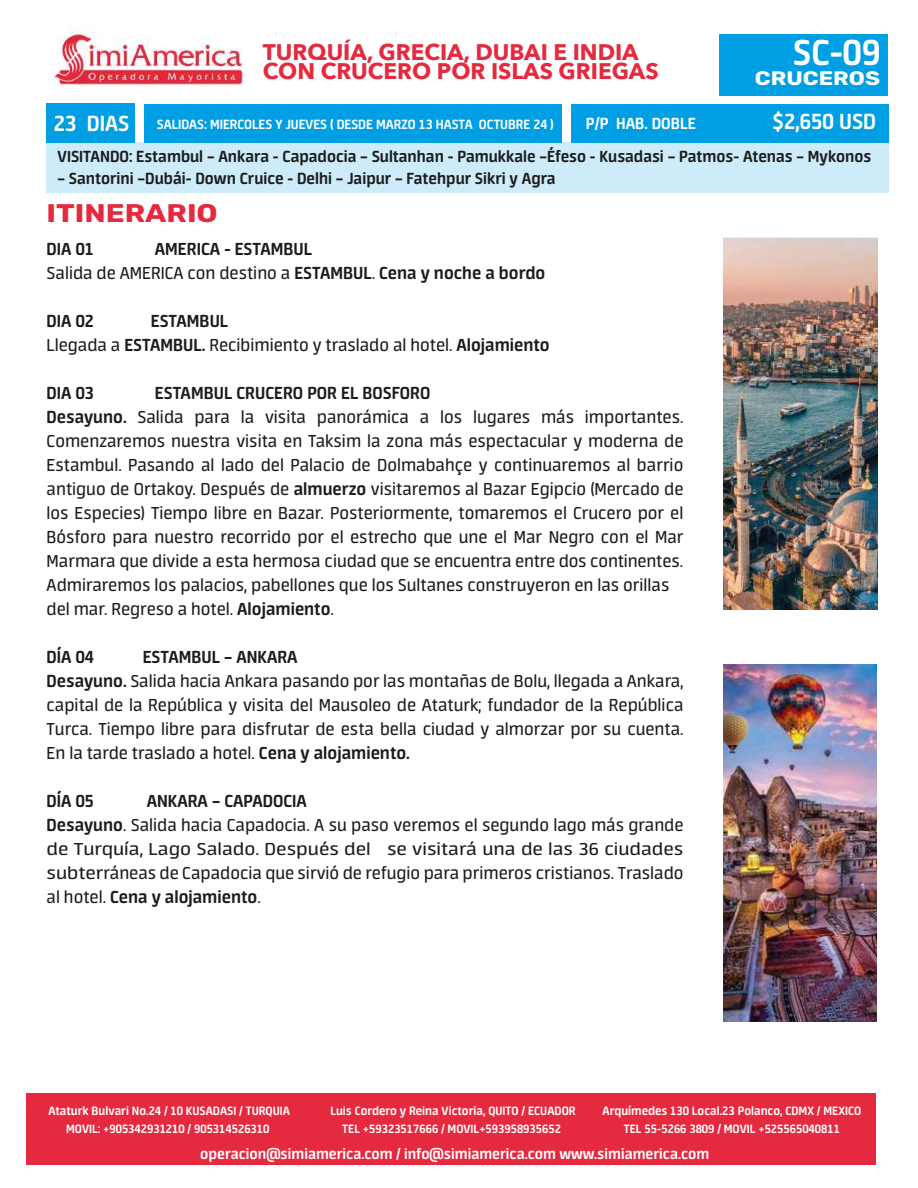
<style>
.page{position:relative;width:918px;height:1188px;background:#fff}
.page>*{position:absolute;margin:0;border:0;box-sizing:border-box;transform-origin:0 0}
.t1{font:700 40.5px "Neuron";color:#fff}
.t2{font:300 25.5px "Rubik";color:#e5293e;scale:1.16 1}
.t3{font:700 24.45px "Neuron";color:#fff}
.t4{font:700 22.5px/19.5px "Avenir Next";color:#e5293e}
.t5{font:19.5px/24px "Neuron";color:#1d1d1b}
.t6{font:700 19.5px/24px "Neuron";color:#1d1d1b}
.t7{font:300 19.5px "Rubik";color:#fff;scale:1.16 1}
.t8{font:700 18px "Neuron";color:#1d1d1b}
.t9{font:700 18px "Neuron";color:#fff}
.t10{font:700 16.5px "Neuron";color:#fff}
.t11{font:700 15px "Neuron";color:#fff}
.t12{font:700 13.5px/18px "Neuron";color:#fff;text-align:center}
.s1{font-size:24.45px}
.s2{font-weight:400}
.s3{font-weight:700}
</style>
<div class="page">
<div style="left:27px;top:1093px;width:849px;height:72px;background:#e5293e"></div>
<div style="left:47px;top:142px;width:842px;height:51px;background:#cdebf9"></div>
<img style="left:51px;top:31px;width:192px;height:54px">
<div style="left:144px;top:104px;width:418px;height:38px;background:#009ee2"></div>
<div style="left:47px;top:103px;width:88px;height:39px;background:#009ee2"></div>
<div style="left:572px;top:104px;width:317px;height:39px;background:#009ee2"></div>
<img style="left:724px;top:665px;width:153px;height:357px">
<div style="left:720px;top:34px;width:168px;height:62px;background:#009ee2"></div>
<img style="left:724px;top:238px;width:153px;height:371px">
<p class="t4" style="left:263px;top:42px;width:397px">TURQUÍA, GRECIA, DUBAI E INDIA<br>CON CRUCERO POR ISLAS GRIEGAS</p>
<p class="t11" style="left:54px;top:116px;width:502px"><span class="s1">23 DIAS</span> SALIDAS: MIERCOLES Y JUEVES ( DESDE MARZO 13 HASTA OCTUBRE 24 )</p>
<p class="t9" style="left:586px;top:113px;width:111px">P/P HAB. DOBLE</p>
<h1 class="t1" style="left:793px;top:29px;width:89px">SC-09</h1>
<p class="t7" style="left:755px;top:64px;width:109px">CRUCEROS</p>
<p class="t3" style="left:773px;top:107px;width:105px">$2,650 USD</p>
<p class="t8" style="left:58px;top:146px;width:815px">VISITANDO: Estambul – Ankara - Capadocia – Sultanhan - Pamukkale –Éfeso - Kusadasi – Patmos- Atenas – Mykonos</p>
<p class="t8" style="left:58px;top:168px;width:500px">– Santorini –Dubái- Down Cruice - Delhi – Jaipur – Fatehpur Sikri y Agra</p>
<h2 class="t2" style="left:47px;top:195px;width:149px">ITINERARIO</h2>
<p class="t6" style="left:47px;top:237px;width:49px">DIA 01</p>
<p class="t6" style="left:47px;top:237px;width:500px;text-indent:108px">AMERICA - ESTAMBUL<br><span class="s2">Salida de AMERICA con destino a</span> ESTAMBUL<span class="s2">.</span> Cena y noche a bordo</p>
<p class="t6" style="left:47px;top:309px;width:49px">DIA 02</p>
<p class="t5" style="left:47px;top:309px;width:505px;text-indent:104px"><span class="s3">ESTAMBUL<br></span>Llegada a <span class="s3">ESTAMBUL.</span> Recibimiento y traslado al hotel. <span class="s3">Alojamiento</span></p>
<p class="t6" style="left:47px;top:381px;width:49px">DIA 03</p>
<p class="t5" style="left:47px;top:381px;width:638px;text-indent:108px"><span class="s3">ESTAMBUL CRUCERO POR EL BOSFORO<br>Desayuno.</span> Salida para la visita panorámica a los lugares más importantes.<br>Comenzaremos nuestra visita en Taksim la zona más espectacular y moderna de Estambul. Pasando al lado del Palacio de Dolmabahçe y continuaremos al barrio antiguo de Ortakoy. Después de <span class="s3">almuerzo</span> visitaremos al Bazar Egipcio (Mercado de los Especies) Tiempo libre en Bazar. Posteriormente, tomaremos el Crucero por el Bósforo para nuestro recorrido por el estrecho que une el Mar Negro con el Mar Marmara que divide a esta hermosa ciudad que se encuentra entre dos continentes.<br>Admiraremos los palacios, pabellones que los Sultanes construyeron en las orillas del mar. Regreso a hotel. <span class="s3">Alojamiento</span>.</p>
<p class="t6" style="left:47px;top:645px;width:49px">DÍA 04</p>
<p class="t5" style="left:47px;top:645px;width:638px;text-indent:96px"><span class="s3">ESTAMBUL – ANKARA<br>Desayuno.</span> Salida hacia Ankara pasando por las montañas de Bolu, llegada a Ankara, capital de la República y visita del Mausoleo de Ataturk; fundador de la República Turca. Tiempo libre para disfrutar de esta bella ciudad y almorzar por su cuenta.<br>En la tarde traslado a hotel. <span class="s3">Cena y alojamiento.</span></p>
<p class="t6" style="left:47px;top:789px;width:49px">DÍA 05</p>
<p class="t5" style="left:47px;top:789px;width:638px;text-indent:100px"><span class="s3">ANKARA – CAPADOCIA<br>Desayuno</span>. Salida hacia Capadocia. A su paso veremos el segundo lago más grande de Turquía, Lago Salado. Después del se visitará una de las 36 ciudades subterráneas de Capadocia que sirvió de refugio para primeros cristianos. Traslado al hotel. <span class="s3">Cena y alojamiento</span>.</p>
<p class="t12" style="left:48px;top:1102px;width:243px">Ataturk Bulvari No.24 / 10 KUSADASI / TURQUIA<br>MOVIL: +905342931210 / 905314526310</p>
<p class="t12" style="left:330px;top:1102px;width:247px">Luis Cordero y Reina Victoria, QUITO / ECUADOR<br>TEL +59323517666 / MOVIL+593958935652</p>
<p class="t12" style="left:603px;top:1102px;width:260px">Arquímedes 130 Local.23 Polanco, CDMX / MEXICO<br>TEL 55-5266 3809 / MOVIL +525565040811</p>
<p class="t10" style="left:200px;top:1145px;width:511px">operacion@simiamerica.com / info@simiamerica.com www.simiamerica.com</p>
</div>
